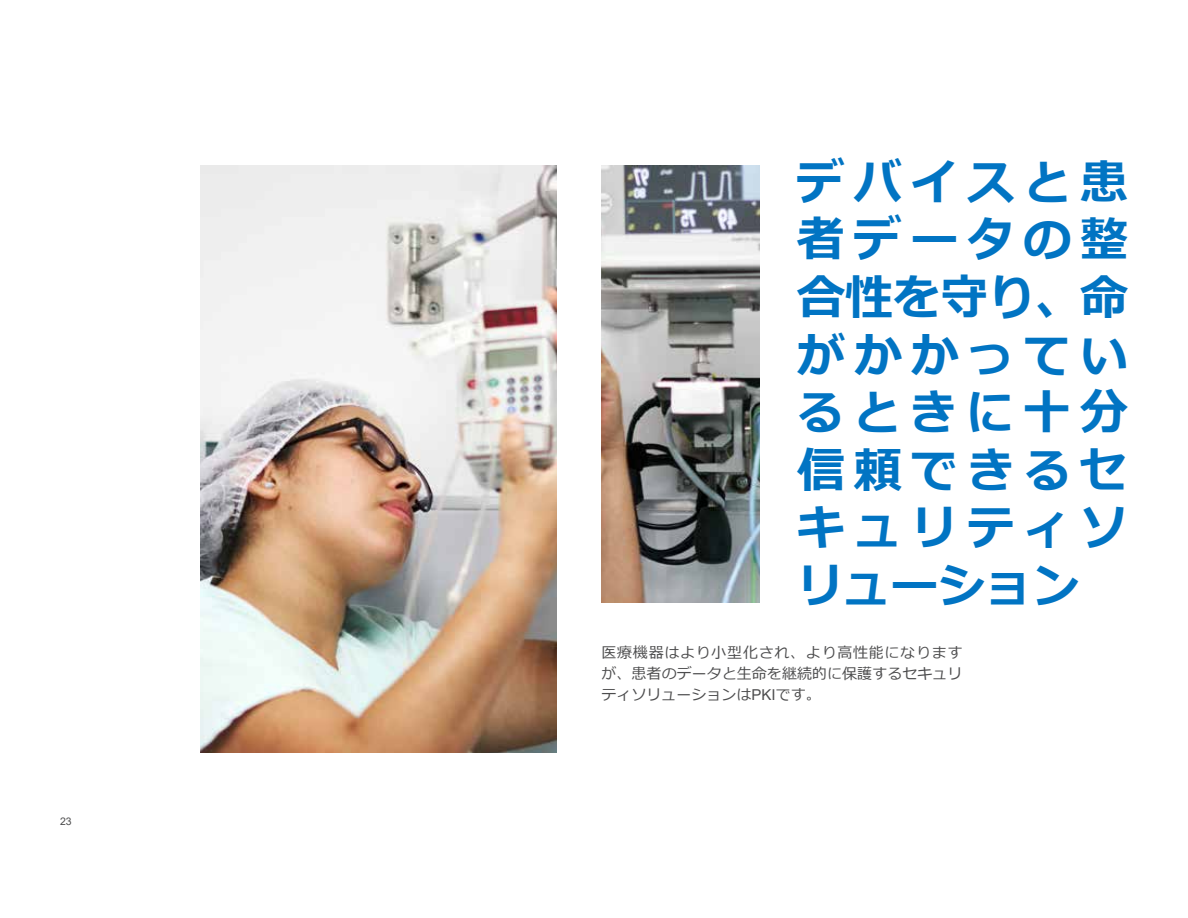
<style>
.page{position:relative;width:1188px;height:918px;background:#fff}
.page>*{position:absolute;margin:0;border:0;box-sizing:border-box;transform-origin:0 0}
.t1{font:700 48px/57.6px "Meiryo";letter-spacing:.175em;color:#0174c3;text-align:justify}
.t2{font:15px/21px "Meiryo";letter-spacing:.005em;color:#4c4c4d;text-align:justify}
.t3{font:10.5px "Arial";color:#4c4c4d}
.s1{font-family:"Arial"}
</style>
<div class="page">
<img style="left:200px;top:165px;width:356px;height:588px">
<img style="left:602px;top:166px;width:157px;height:437px">
<p class="t3" style="left:60px;top:814px;width:13px">23</p>
<h1 class="t1" style="left:796px;top:156px;width:334px">デバイスと患者データの整合性を守り、命がかかっているときに十分信頼できるセキュリティソリューション</h1>
<p class="t2" style="left:602px;top:643px;width:363px">医療機器はより小型化され、より高性能になりますが、患者のデータと生命を継続的に保護するセキュリティソリューションは<span class="s1">PKI</span>です。</p>
</div>
